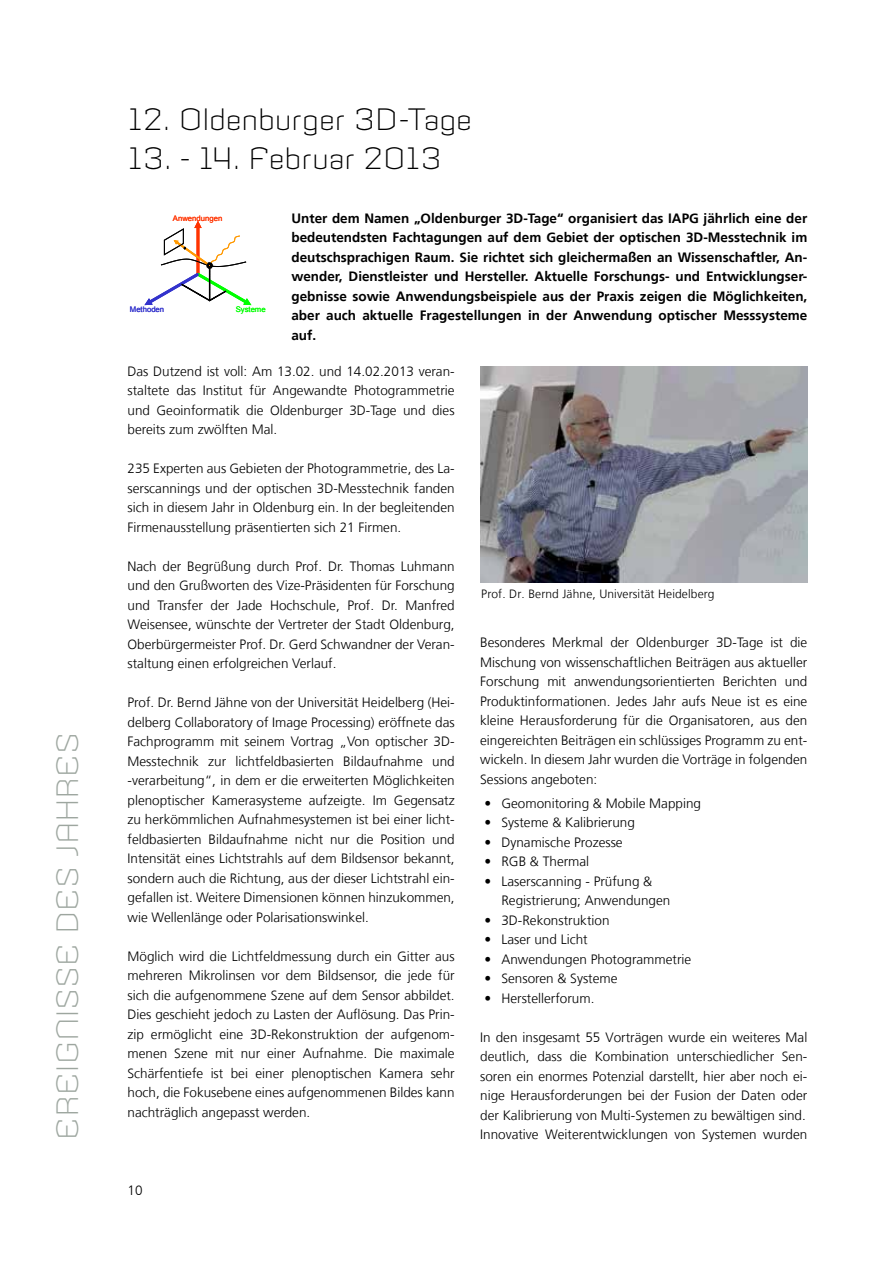
<style>
.page{position:relative;width:893px;height:1263px;background:#fff}
.page>*{position:absolute;margin:0;border:0;box-sizing:border-box;transform-origin:0 0}
.t1{font:300 30px "Armada";letter-spacing:-.005em;color:#000}
.t2{font:300 30px "Armada";letter-spacing:-.01em;color:#9da69f}
.t3{font:300 13.5px/19.5px "NDS Frutiger";color:#000;text-align:justify}
.t4{font:700 13.5px/19.5px "NDS Frutiger";color:#000;text-align:justify}
.t5{font:300 12px "NDS Frutiger";letter-spacing:.01em;color:#000}
.t6{font:7.65px "Arial";color:#f30}
.t7{font:7.65px "Arial";color:#33c}
.t8{font:7.65px "Arial";color:#0f0}
</style>
<div class="page">
<img style="left:480px;top:366px;width:327px;height:216px">
<svg style="left:145px;top:222px;width:106px;height:83px"></svg>
<h1 class="t2" style="left:49px;top:1140px;width:409px;rotate:-90deg">EREIGNISSE DES JAHRES</h1>
<h1 class="t1" style="left:128px;top:101px;width:346px">12. Oldenburger 3D-Tage</h1>
<h1 class="t1" style="left:128px;top:140px;width:315px">13. - 14. Februar 2013</h1>
<p class="t6" style="left:173px;top:214px;width:51px">Anwendungen</p>
<p class="t7" style="left:130px;top:304px;width:36px">Methoden</p>
<p class="t8" style="left:236px;top:304px;width:32px">Systeme</p>
<p class="t4" style="left:291px;top:208px;width:517px">Unter dem Namen „Oldenburger 3D-Tage“ organisiert das IAPG jährlich eine der bedeutendsten Fachtagungen auf dem Gebiet der optischen 3D-Messtechnik im deutschsprachigen Raum. Sie richtet sich gleichermaßen an Wissenschaftler, An&shy;wender, Dienstleister und Hersteller. Aktuelle Forschungs- und Entwicklungser&shy;gebnisse sowie Anwendungsbeispiele aus der Praxis zeigen die Möglichkeiten, aber auch aktuelle Fragestellungen in der Anwendung optischer Messsysteme auf.</p>
<p class="t3" style="left:128px;top:362px;width:329px">Das Dutzend ist voll: Am 13.02. und 14.02.2013 veran&shy;staltete das Institut für Angewandte Photogrammetrie und Geoinformatik die Oldenburger 3D-Tage und dies bereits zum zwölften Mal.</p>
<p class="t3" style="left:128px;top:459px;width:329px">235 Experten aus Gebieten der Photogrammetrie, des La&shy;serscannings und der optischen 3D-Messtechnik fanden sich in diesem Jahr in Oldenburg ein. In der begleitenden Firmenausstellung präsentierten sich 21 Firmen.</p>
<p class="t3" style="left:128px;top:557px;width:329px">Nach der Begrüßung durch Prof. Dr. Thomas Luhmann und den Grußworten des Vize-Präsidenten für Forschung und Transfer der Jade Hochschule, Prof. Dr. Manfred Weisensee, wünschte der Vertreter der Stadt Oldenburg, Oberbürgermeister Prof. Dr. Gerd Schwandner der Veran&shy;staltung einen erfolgreichen Verlauf.</p>
<p class="t3" style="left:128px;top:693px;width:329px">Prof. Dr. Bernd Jähne von der Universität Heidelberg (Hei&shy;delberg Collaboratory of Image Processing) eröffnete das Fachprogramm mit seinem Vortrag „Von optischer 3D-Messtechnik zur lichtfeldbasierten Bildaufnahme und -verarbeitung“, in dem er die erweiterten Möglichkeiten plenoptischer Kamerasysteme aufzeigte. Im Gegensatz zu herkömmlichen Aufnahmesystemen ist bei einer licht&shy;feldbasierten Bildaufnahme nicht nur die Position und Intensität eines Lichtstrahls auf dem Bildsensor bekannt, sondern auch die Richtung, aus der dieser Lichtstrahl ein&shy;gefallen ist. Weitere Dimensionen können hinzukommen, wie Wellenlänge oder Polarisationswinkel.</p>
<p class="t3" style="left:128px;top:946px;width:329px">Möglich wird die Lichtfeldmessung durch ein Gitter aus mehreren Mikrolinsen vor dem Bildsensor, die jede für sich die aufgenommene Szene auf dem Sensor abbildet.<br>Dies geschieht jedoch zu Lasten der Auflösung. Das Prin&shy;zip ermöglicht eine 3D-Rekonstruktion der aufgenom&shy;menen Szene mit nur einer Aufnahme. Die maximale Schärfentiefe ist bei einer plenoptischen Kamera sehr hoch, die Fokusebene eines aufgenommenen Bildes kann nachträglich angepasst werden.</p>
<p class="t3" style="left:128px;top:1181px;width:17px">10</p>
<p class="t5" style="left:481px;top:587px;width:235px">Prof. Dr. Bernd Jähne, Universität Heidelberg</p>
<p class="t3" style="left:480px;top:633px;width:329px">Besonderes Merkmal der Oldenburger 3D-Tage ist die Mischung von wissenschaftlichen Beiträgen aus aktueller Forschung mit anwendungsorientierten Berichten und Produktinformationen. Jedes Jahr aufs Neue ist es eine kleine Herausforderung für die Organisatoren, aus den eingereichten Beiträgen ein schlüssiges Programm zu ent&shy;wickeln. In diesem Jahr wurden die Vorträge in folgenden Sessions angeboten:</p>
<p class="t3" style="left:484px;top:794px;width:218px">• Geomonitoring &amp; Mobile Mapping</p>
<p class="t3" style="left:484px;top:813px;width:152px">• Systeme &amp; Kalibrierung</p>
<p class="t3" style="left:484px;top:833px;width:140px">• Dynamische Prozesse</p>
<p class="t3" style="left:484px;top:852px;width:106px">• RGB &amp; Thermal</p>
<p class="t3" style="left:501px;top:872px;width:170px;text-indent:-17px">• Laserscanning - Prüfung &amp;<br>Registrierung; Anwendungen</p>
<p class="t3" style="left:484px;top:911px;width:127px">• 3D-Rekonstruktion</p>
<p class="t3" style="left:484px;top:930px;width:105px">• Laser und Licht</p>
<p class="t3" style="left:484px;top:949px;width:208px">• Anwendungen Photogrammetrie</p>
<p class="t3" style="left:484px;top:969px;width:135px">• Sensoren &amp; Systeme</p>
<p class="t3" style="left:484px;top:988px;width:111px">• Herstellerforum.</p>
<p class="t3" style="left:480px;top:1027px;width:329px">In den insgesamt 55 Vorträgen wurde ein weiteres Mal deutlich, dass die Kombination unterschiedlicher Sen&shy;soren ein enormes Potenzial darstellt, hier aber noch ei&shy;nige Herausforderungen bei der Fusion der Daten oder der Kalibrierung von Multi-Systemen zu bewältigen sind.</p>
<p class="t3" style="left:480px;top:1125px;width:329px">Innovative Weiterentwicklungen von Systemen wurden</p>
</div>
